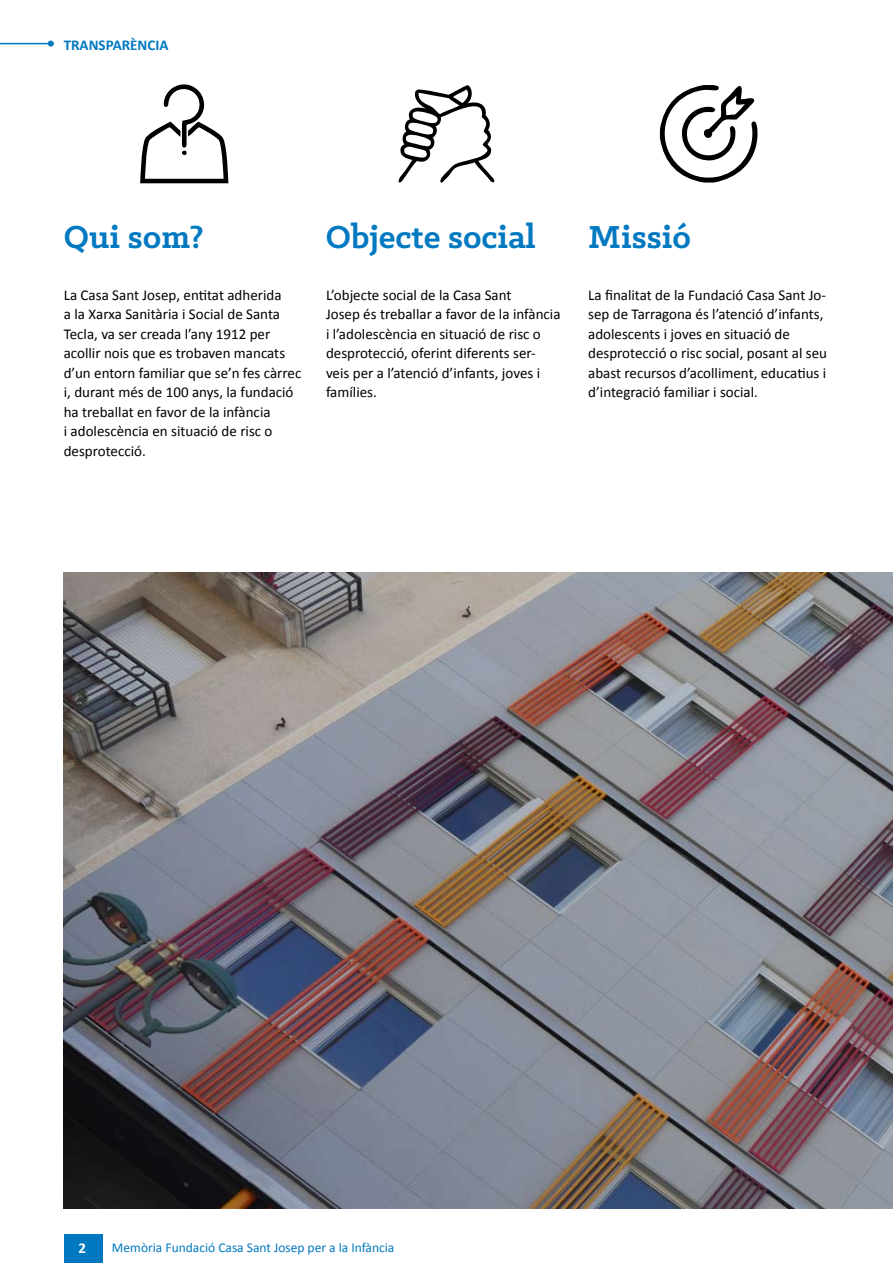
<style>
.page{position:relative;width:893px;height:1263px;background:#fff}
.page>*{position:absolute;margin:0;border:0;box-sizing:border-box;transform-origin:0 0}
.t1{font:700 36px "Klinic Slab";color:#0079c1}
.t2{font:15px/19.5px "Calibri";color:#000}
.t3{font:700 15px "Calibri";color:#0079c1}
.t4{font:700 15px "Calibri";color:#fff}
.t5{font:13.5px "Calibri";color:#0079c1}
</style>
<div class="page">
<div style="left:64px;top:1234px;width:38px;height:29px;background:#0079c1"></div>
<hr style="left:0;top:43px;width:51px;height:1px;background:#0079c1">
<svg style="left:48px;top:41px;width:6px;height:6px"></svg>
<svg style="left:140px;top:84px;width:89px;height:100px"></svg>
<svg style="left:398px;top:85px;width:97px;height:98px"></svg>
<svg style="left:660px;top:85px;width:98px;height:98px"></svg>
<img style="left:64px;top:573px;width:829px;height:635px">
<p class="t3" style="left:64px;top:34px;width:99px">TRANSPARÈNCIA</p>
<h1 class="t1" style="left:64px;top:213px;width:142px">Qui som?</h1>
<h1 class="t1" style="left:326px;top:213px;width:211px">Objecte social</h1>
<h1 class="t1" style="left:588px;top:213px;width:104px">Missió</h1>
<p class="t2" style="left:64px;top:284px;width:239px">La Casa Sant Josep, entitat adherida<br>a la Xarxa Sanitària i Social de Santa Tecla, va ser creada l’any 1912 per acollir nois que es trobaven mancats d’un entorn familiar que se’n fes càrrec i, durant més de 100 anys, la fundació ha treballat en favor de la infància<br>i adolescència en situació de risc o desprotecció.</p>
<p class="t2" style="left:326px;top:284px;width:236px">L’objecte social de la Casa Sant<br>Josep és treballar a favor de la infància i l’adolescència en situació de risc o desprotecció, oferint diferents ser&shy;veis per a l’atenció d’infants, joves i famílies.</p>
<p class="t2" style="left:588px;top:284px;width:240px">La finalitat de la Fundació Casa Sant Jo&shy;sep de Tarragona és l’atenció d’infants, adolescents i joves en situació de desprotecció o risc social, posant al seu abast recursos d’acolliment, educatius i d’integració familiar i social.</p>
<p class="t4" style="left:79px;top:1237px;width:9px">2</p>
<p class="t5" style="left:112px;top:1239px;width:284px">Memòria Fundació Casa Sant Josep per a la Infància</p>
</div>
